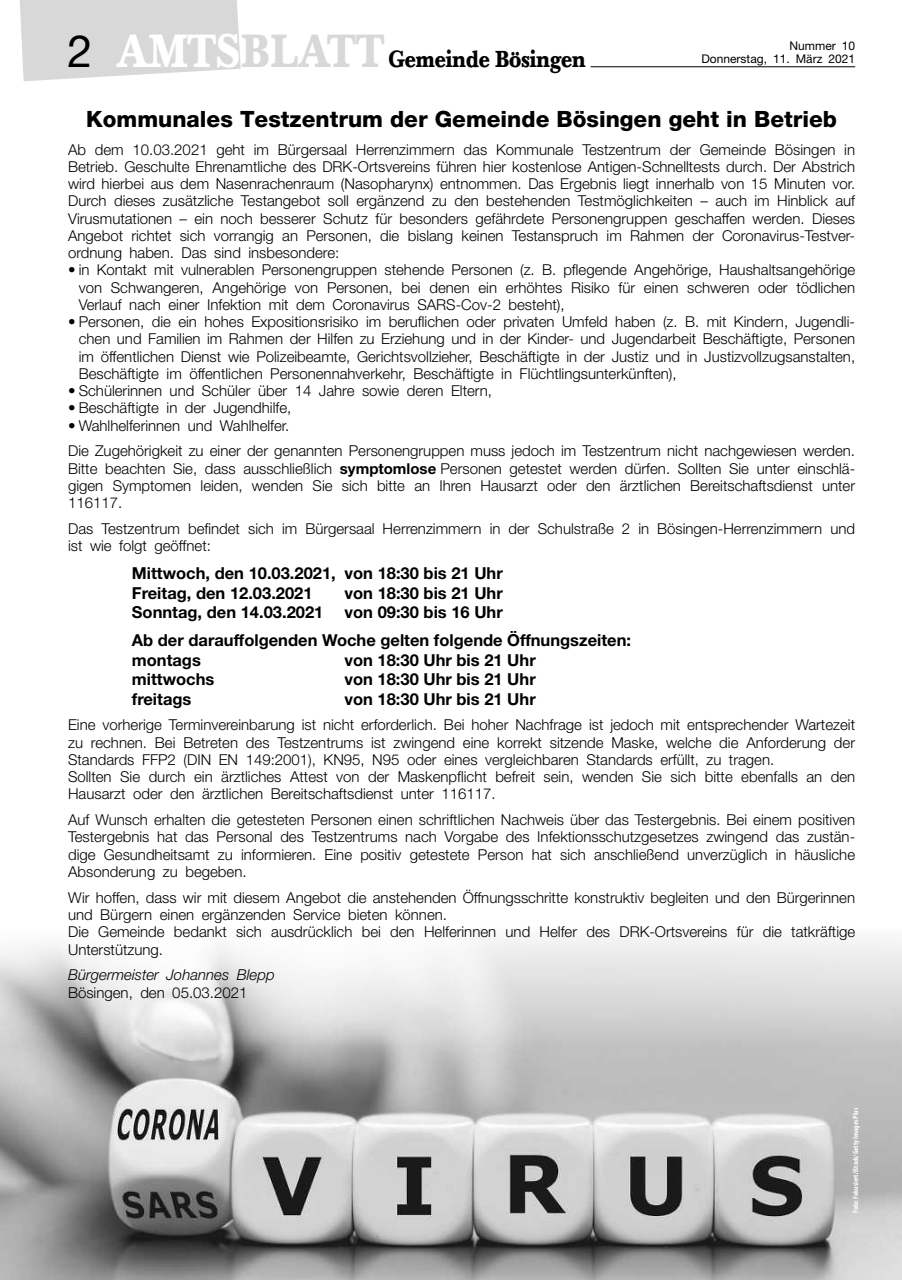
<style>
.page{position:relative;width:902px;height:1280px;background:#fff}
.page>*{position:absolute;margin:0;border:0;box-sizing:border-box;transform-origin:0 0}
.t1{font:700 22.8px "Baskerville BQ";color:#000;scale:.83 1}
.t2{font:800 22.5px "Helvetica Neue";color:#000}
.t3{font:700 16.5px/19.5px "Helvetica Neue";color:#000}
.t4{font:300 15px/17.2px "Helvetica Neue";color:#000;text-align:justify}
.t5{font:italic 300 15px "Helvetica Neue";color:#000}
.t6{font:12px/12.9px "Helvetica Neue";color:#000;text-align:right}
.t7{font:700 condensed 7.5px "Myriad Pro";color:#fff}
.s1{font-family:"Helvetica Neue";font-weight:400;font-size:44.7px}
.s2{font-size:45.9px;color:#fff}
.s3{font-size:45.9px;color:#d8d8d9}
.s4{font-weight:700}
</style>
<div class="page">
<svg style="left:19px;top:0;width:222px;height:81px;background:#dbdbdc"></svg>
<hr style="left:590px;top:66px;width:265px;height:1px;background:#000">
<img style="left:0;top:939px;width:901px;height:341px">
<h1 class="t1" style="left:67px;top:44px;width:626px"><span class="s1">2</span> <span class="s2">AMTS</span><span class="s3">BLATT</span> Gemeinde Bösingen</h1>
<p class="t6" style="left:701px;top:39px;width:155px">Nummer 10<br>Donnerstag, 11. März 2021</p>
<h2 class="t2" style="left:86px;top:105px;width:752px">Kommunales Testzentrum der Gemeinde Bösingen geht in Betrieb</h2>
<p class="t4" style="left:68px;top:140px;width:788px">Ab dem 10.03.2021 geht im Bürgersaal Herrenzimmern das Kommunale Testzentrum der Gemeinde Bösingen in Betrieb. Geschulte Ehrenamtliche des DRK-Ortsvereins führen hier kostenlose Antigen-Schnelltests durch. Der Abstrich wird hierbei aus dem Nasenrachenraum (Nasopharynx) entnommen. Das Ergebnis liegt innerhalb von 15 Minuten vor.<br>Durch dieses zusätzliche Testangebot soll ergänzend zu den bestehenden Testmöglichkeiten – auch im Hinblick auf Virusmutationen – ein noch besserer Schutz für besonders gefährdete Personengruppen geschaffen werden. Dieses Angebot richtet sich vorrangig an Personen, die bislang keinen Testanspruch im Rahmen der Coronavirus-Testver&shy;ordnung haben. Das sind insbesondere:</p>
<p class="t4" style="left:79px;top:261px;width:777px;text-indent:-11px">• in Kontakt mit vulnerablen Personengruppen stehende Personen (z. B. pflegende Angehörige, Haushaltsangehörige von Schwangeren, Angehörige von Personen, bei denen ein erhöhtes Risiko für einen schweren oder tödlichen Verlauf nach einer Infektion mit dem Coronavirus SARS-Cov-2 besteht),</p>
<p class="t4" style="left:79px;top:313px;width:777px;text-indent:-11px">• Personen, die ein hohes Expositionsrisiko im beruflichen oder privaten Umfeld haben (z. B. mit Kindern, Jugendli&shy;chen und Familien im Rahmen der Hilfen zu Erziehung und in der Kinder- und Jugendarbeit Beschäftigte, Personen im öffentlichen Dienst wie Polizeibeamte, Gerichtsvollzieher, Beschäftigte in der Justiz und in Justizvollzugsanstalten, Beschäftigte im öffentlichen Personennahverkehr, Beschäftigte in Flüchtlingsunterkünften),</p>
<p class="t4" style="left:68px;top:382px;width:425px">• Schülerinnen und Schüler über 14 Jahre sowie deren Eltern,</p>
<p class="t4" style="left:68px;top:399px;width:225px">• Beschäftigte in der Jugendhilfe,</p>
<p class="t4" style="left:68px;top:412px;width:788px;line-height:25.8px">• Wahlhelferinnen und Wahlhelfer.<br>Die Zugehörigkeit zu einer der genannten Personengruppen muss jedoch im Testzentrum nicht nachgewiesen werden.</p>
<p class="t4" style="left:68px;top:459px;width:788px">Bitte beachten Sie, dass ausschließlich <span class="s4">symptomlose</span> Personen getestet werden dürfen. Sollten Sie unter einschlä&shy;gigen Symptomen leiden, wenden Sie sich bitte an Ihren Hausarzt oder den ärztlichen Bereitschaftsdienst unter 116117.</p>
<p class="t4" style="left:68px;top:520px;width:788px">Das Testzentrum befindet sich im Bürgersaal Herrenzimmern in der Schulstraße 2 in Bösingen-Herrenzimmern und ist wie folgt geöffnet:</p>
<p class="t3" style="left:132px;top:563px;width:372px">Mittwoch, den 10.03.2021, von 18:30 bis 21 Uhr<br>Freitag, den 12.03.2021</p>
<p class="t3" style="left:344px;top:583px;width:160px">von 18:30 bis 21 Uhr</p>
<p class="t3" style="left:132px;top:602px;width:193px">Sonntag, den 14.03.2021</p>
<p class="t3" style="left:132px;top:598px;width:500px;line-height:28px;text-indent:213px">von 09:30 bis 16 Uhr<br>Ab der darauffolgenden Woche gelten folgende Öffnungszeiten:</p>
<p class="t3" style="left:132px;top:650px;width:71px">montags</p>
<p class="t3" style="left:344px;top:650px;width:193px">von 18:30 Uhr bis 21 Uhr</p>
<p class="t3" style="left:132px;top:669px;width:84px">mittwochs</p>
<p class="t3" style="left:344px;top:669px;width:193px">von 18:30 Uhr bis 21 Uhr</p>
<p class="t3" style="left:132px;top:689px;width:61px">freitags</p>
<p class="t3" style="left:344px;top:689px;width:193px">von 18:30 Uhr bis 21 Uhr</p>
<p class="t4" style="left:68px;top:716px;width:788px;text-align:left">Eine vorherige Terminvereinbarung ist nicht erforderlich. Bei hoher Nachfrage ist jedoch mit entsprechender Wartezeit zu rechnen. Bei Betreten des Testzentrums ist zwingend eine korrekt sitzende Maske, welche die Anforderung der Standards FFP2 (DIN EN 149:2001), KN95, N95 oder eines vergleichbaren Standards erfüllt, zu tragen.<br>Sollten Sie durch ein ärztliches Attest von der Maskenpflicht befreit sein, wenden Sie sich bitte ebenfalls an den Hausarzt oder den ärztlichen Bereitschaftsdienst unter 116117.</p>
<p class="t4" style="left:68px;top:811px;width:788px">Auf Wunsch erhalten die getesteten Personen einen schriftlichen Nachweis über das Testergebnis. Bei einem positiven Testergebnis hat das Personal des Testzentrums nach Vorgabe des Infektionsschutzgesetzes zwingend das zustän&shy;dige Gesundheitsamt zu informieren. Eine positiv getestete Person hat sich anschließend unverzüglich in häusliche Absonderung zu begeben.</p>
<p class="t4" style="left:68px;top:888px;width:788px;text-align:left">Wir hoffen, dass wir mit diesem Angebot die anstehenden Öffnungsschritte konstruktiv begleiten und den Bürgerinnen und Bürgern einen ergänzenden Service bieten können.<br>Die Gemeinde bedankt sich ausdrücklich bei den Helferinnen und Helfer des DRK-Ortsvereins für die tatkräftige Unterstützung.</p>
<p class="t5" style="left:68px;top:966px;width:208px">Bürgermeister Johannes Blepp</p>
<p class="t4" style="left:68px;top:983px;width:181px">Bösingen, den 05.03.2021</p>
<p class="t7" style="left:850px;top:1213px;width:107px;rotate:-90deg">Foto: Fokusiert/iStock/Getty Images Plus</p>
</div>
